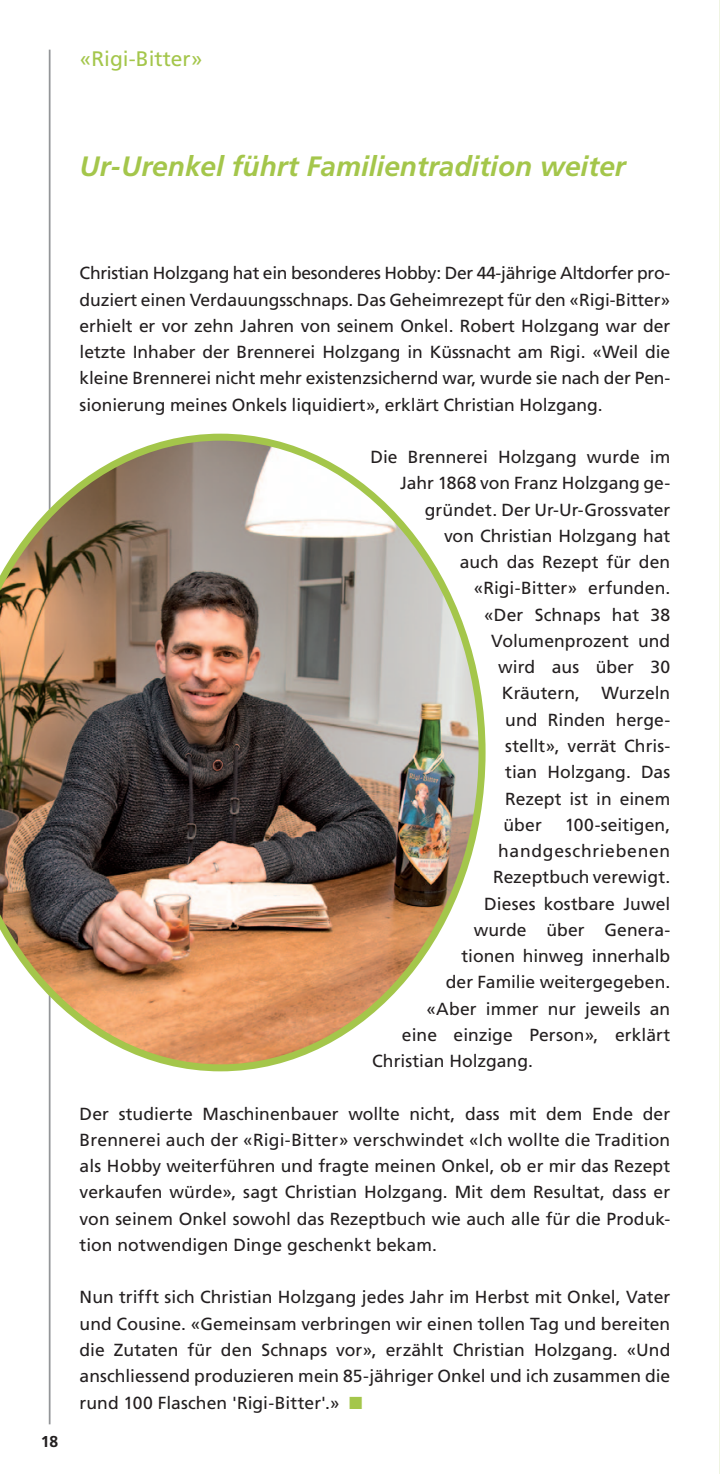
<style>
.page{position:relative;width:720px;height:1474px;background:#fff}
.page>*{position:absolute;margin:0;border:0;box-sizing:border-box;transform-origin:0 0}
.t1{font:italic 700 28px "Frutiger";color:#a4c64b}
.t2{font:21px "Frutiger";color:#a4c64b}
.t3{font:17.5px/26.2px "Frutiger";color:#231f20;text-align:justify}
.t4{font:17.5px "Frutiger";letter-spacing:.04em;color:#231f20}
.t5{font:700 15.75px "Frutiger";color:#231f20}
.s1{color:#a4c64b}
</style>
<div class="page">
<hr style="left:719px;top:0;width:1px;height:1473px;background:#eff4e1">
<hr style="left:49px;top:50px;width:1px;height:1374px;background:#939598">
<img style="left:0;top:433px;width:485px;height:638px">
<p class="t2" style="left:80px;top:47px;width:124px">«Rigi-Bitter»</p>
<h1 class="t1" style="left:80px;top:150px;width:547px">Ur-Urenkel führt Familientradition weiter</h1>
<p class="t5" style="left:41px;top:1431px;width:19px">18</p>
<p class="t3" style="left:80px;top:260px;width:592px">Christian Holzgang hat ein besonderes Hobby: Der 44-jährige Altdorfer pro&shy;duziert einen Verdauungsschnaps. Das Geheimrezept für den «Rigi-Bitter» erhielt er vor zehn Jahren von seinem Onkel. Robert Holzgang war der letzte Inhaber der Brennerei Holzgang in Küssnacht am Rigi. «Weil die kleine Brennerei nicht mehr existenzsichernd war, wurde sie nach der Pen&shy;sionierung meines Onkels liquidiert», erklärt Christian Holzgang.</p>
<p class="t3" style="left:370px;top:444px;width:301px">Die Brennerei Holzgang wurde im</p>
<p class="t3" style="left:400px;top:470px;width:271px">Jahr 1868 von Franz Holzgang ge-</p>
<p class="t3" style="left:424px;top:496px;width:247px">gründet. Der Ur-Ur-Grossvater</p>
<p class="t3" style="left:444px;top:522px;width:228px">von Christian Holzgang hat</p>
<p class="t3" style="left:459px;top:549px;width:212px">auch das Rezept für den</p>
<p class="t3" style="left:473px;top:575px;width:198px">«Rigi-Bitter» erfunden.</p>
<p class="t3" style="left:484px;top:601px;width:187px">«Der Schnaps hat 38</p>
<p class="t3" style="left:491px;top:627px;width:180px">Volumenprozent und</p>
<p class="t3" style="left:498px;top:654px;width:173px">wird aus über 30</p>
<p class="t3" style="left:501px;top:680px;width:170px">Kräutern, Wurzeln</p>
<p class="t3" style="left:505px;top:706px;width:166px">und Rinden herge-</p>
<p class="t3" style="left:505px;top:732px;width:166px">stellt», verrät Chris-</p>
<p class="t3" style="left:505px;top:759px;width:166px">tian Holzgang. Das</p>
<p class="t3" style="left:505px;top:785px;width:166px">Rezept ist in einem</p>
<p class="t3" style="left:503px;top:811px;width:40px">über</p>
<p class="t3" style="left:564px;top:811px;width:107px">100-seitigen,</p>
<p class="t4" style="left:498px;top:840px;width:173px">handgeschriebenen</p>
<p class="t3" style="left:493px;top:864px;width:179px">Rezeptbuch verewigt.</p>
<p class="t3" style="left:484px;top:890px;width:187px">Dieses kostbare Juwel</p>
<p class="t3" style="left:473px;top:916px;width:198px">wurde über Genera-</p>
<p class="t3" style="left:461px;top:942px;width:210px">tionen hinweg innerhalb</p>
<p class="t3" style="left:445px;top:969px;width:226px">der Familie weitergegeben.</p>
<p class="t3" style="left:426px;top:995px;width:245px">«Aber immer nur jeweils an</p>
<p class="t3" style="left:402px;top:1021px;width:270px">eine einzige Person», erklärt</p>
<p class="t3" style="left:372px;top:1047px;width:162px">Christian Holzgang.</p>
<p class="t3" style="left:80px;top:1100px;width:592px">Der studierte Maschinenbauer wollte nicht, dass mit dem Ende der Brennerei auch der «Rigi-Bitter» verschwindet «Ich wollte die Tradition als Hobby weiterführen und fragte meinen Onkel, ob er mir das Rezept verkaufen würde», sagt Christian Holzgang. Mit dem Resultat, dass er von seinem Onkel sowohl das Rezeptbuch wie auch alle für die Produk&shy;tion notwendigen Dinge geschenkt bekam.</p>
<p class="t3" style="left:80px;top:1284px;width:592px">Nun trifft sich Christian Holzgang jedes Jahr im Herbst mit Onkel, Vater und Cousine. «Gemeinsam verbringen wir einen tollen Tag und bereiten die Zutaten für den Schnaps vor», erzählt Christian Holzgang. «Und anschliessend produzieren mein 85-jähriger Onkel und ich zusammen die rund 100 Flaschen 'Rigi-Bitter'.» <span class="s1">■</span></p>
</div>
